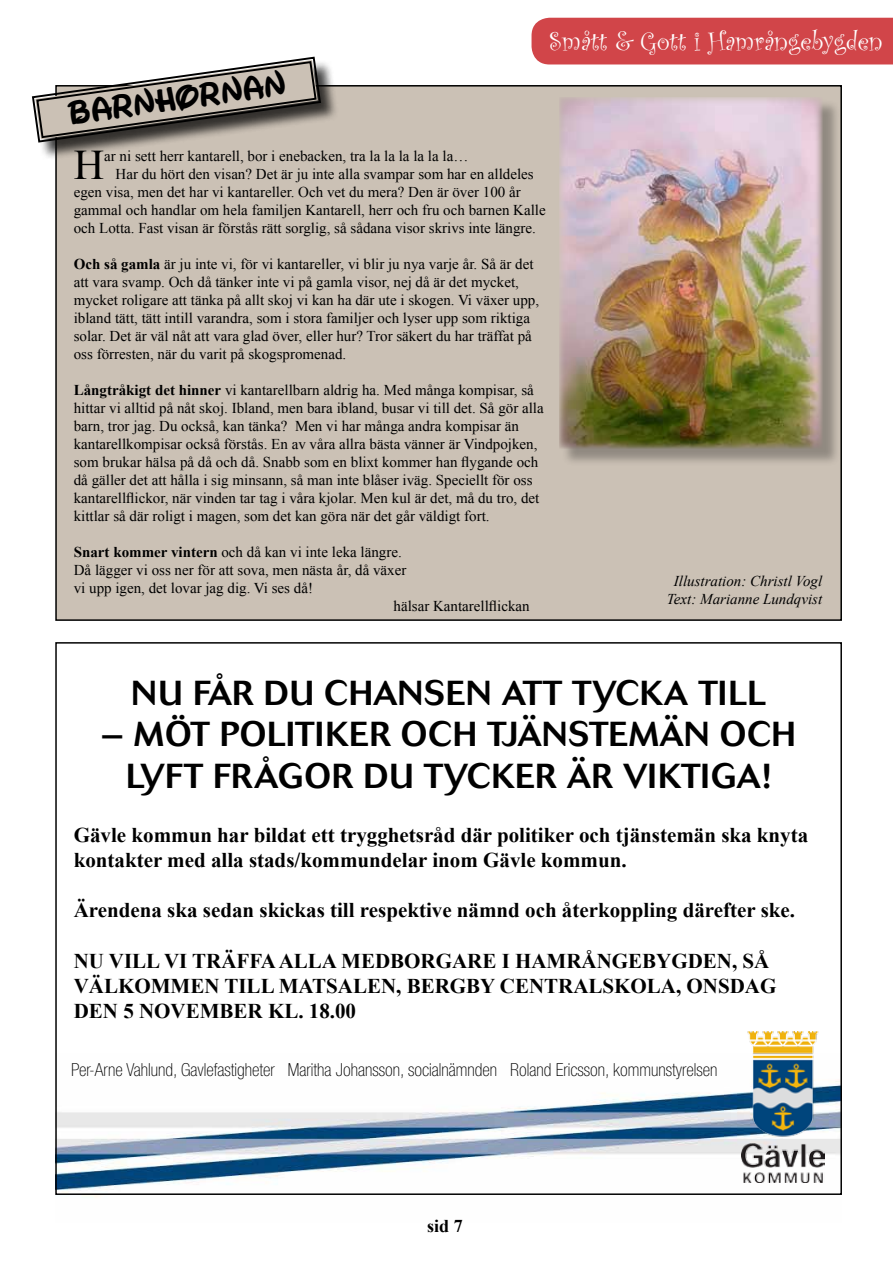
<style>
.page{position:relative;width:893px;height:1263px;background:#fff}
.page>*{position:absolute;margin:0;border:0;box-sizing:border-box;transform-origin:0 0}
.t1{font:42.15px "Times New Roman";color:#000}
.t2{font:500 34.5px/41.4px "Cosmos";letter-spacing:.02em;color:#000;text-align:center}
.t3{font:700 33.45px "Waltograph UI";color:#000}
.t4{font:27px "Curlz";color:#fff}
.t5{font:700 21px/25.2px "Times New Roman";color:#000}
.t6{font:100 condensed 18px "Helvetica Neue LT Pro";color:#000}
.t7{font:700 18px "Times New Roman";color:#000}
.t8{font:15px/18px "Times New Roman";color:#000}
.t9{font:italic 15px/18px "Times New Roman";color:#000;text-align:center}
.s1{font-weight:700}
</style>
<div class="page">
<img style="left:57px;top:1081px;width:783px;height:116px">
<div style="left:531px;top:18px;width:362px;height:46px;background:#d14549"></div>
<div style="left:56px;top:86px;width:785px;height:534px;background:#cbc1b5"></div>
<div style="left:561px;top:100px;width:280px;height:367px;background:#000;opacity:.29"></div>
<img style="left:559px;top:97px;width:263px;height:351px">
<div style="left:35px;top:60px;width:304px;height:101px;background:#000;opacity:.75"></div>
<svg style="left:31px;top:56px;width:291px;height:88px"></svg>
<img style="left:741px;top:1031px;width:84px;height:152px">
<h3 class="t3" style="left:64px;top:94px;width:223px;rotate:-8deg">BARNHÖRNAN</h3>
<h3 class="t4" style="left:549px;top:22px;width:336px">Smått &amp; Gott i Hamrångebygden</h3>
<h1 class="t1" style="left:74px;top:135px;width:32px">H</h1>
<p class="t8" style="left:104px;top:146px;width:366px">ar ni sett herr kantarell, bor i enebacken, tra la la la la la la…</p>
<p class="t8" style="left:115px;top:164px;width:420px">Har du hört den visan? Det är ju inte alla svampar som har en alldeles</p>
<p class="t8" style="left:74px;top:182px;width:448px">egen visa, men det har vi kantareller. Och vet du mera? Den är över 100 år</p>
<p class="t8" style="left:74px;top:200px;width:473px">gammal och handlar om hela familjen Kantarell, herr och fru och barnen Kalle</p>
<p class="t8" style="left:74px;top:218px;width:464px">och Lotta. Fast visan är förstås rätt sorglig, så sådana visor skrivs inte längre.</p>
<p class="t8" style="left:74px;top:254px;width:467px"><span class="s1">Och så gamla</span> är ju inte vi, för vi kantareller, vi blir ju nya varje år. Så är det att vara svamp. Och då tänker inte vi på gamla visor, nej då är det mycket, mycket roligare att tänka på allt skoj vi kan ha där ute i skogen. Vi växer upp, ibland tätt, tätt intill varandra, som i stora familjer och lyser upp som riktiga solar. Det är väl nåt att vara glad över, eller hur? Tror säkert du har träffat på oss förresten, när du varit på skogspromenad.</p>
<p class="t8" style="left:74px;top:380px;width:471px"><span class="s1">Långtråkigt det hinner</span> vi kantarellbarn aldrig ha. Med många kompisar, så hittar vi alltid på nåt skoj. Ibland, men bara ibland, busar vi till det. Så gör alla barn, tror jag. Du också, kan tänka? Men vi har många andra kompisar än kantarellkompisar också förstås. En av våra allra bästa vänner är Vindpojken, som brukar hälsa på då och då. Snabb som en blixt kommer han flygande och då gäller det att hålla i sig minsann, så man inte blåser iväg. Speciellt för oss kantarellflickor, när vinden tar tag i våra kjolar. Men kul är det, må du tro, det kittlar så där roligt i magen, som det kan göra när det går väldigt fort.</p>
<p class="t8" style="left:74px;top:542px;width:330px"><span class="s1">Snart kommer vintern</span> och då kan vi inte leka längre.</p>
<p class="t8" style="left:74px;top:560px;width:334px">Då lägger vi oss ner för att sova, men nästa år, då växer</p>
<p class="t8" style="left:74px;top:578px;width:241px">vi upp igen, det lovar jag dig. Vi ses då!</p>
<p class="t8" style="left:394px;top:596px;width:138px">hälsar Kantarellflickan</p>
<p class="t9" style="left:667px;top:571px;width:157px">Illustration: Christl Vogl<br>Text: Marianne Lundqvist</p>
<h2 class="t2" style="left:131px;top:673px;width:636px">NU FÅR DU CHANSEN ATT TYCKA TILL</h2>
<h2 class="t2" style="left:101px;top:714px;width:696px">– MÖT POLITIKER OCH TJÄNSTEMÄN OCH<br>LYFT FRÅGOR DU TYCKER ÄR VIKTIGA!</h2>
<h3 class="t5" style="left:74px;top:821px;width:736px">Gävle kommun har bildat ett trygghetsråd där politiker och tjänstemän ska knyta kontakter med alla stads/kommundelar inom Gävle kommun.</h3>
<h3 class="t5" style="left:74px;top:897px;width:723px">Ärendena ska sedan skickas till respektive nämnd och återkoppling därefter ske.</h3>
<h3 class="t5" style="left:74px;top:947px;width:704px">NU VILL VI TRÄFFA ALLA MEDBORGARE I HAMRÅNGEBYGDEN, SÅ<br>VÄLKOMMEN TILL MATSALEN, BERGBY CENTRALSKOLA, ONSDAG<br>DEN 5 NOVEMBER KL. 18.00</h3>
<p class="t6" style="left:71px;top:1059px;width:648px">Per-Arne Vahlund, Gavlefastigheter Maritha Johansson, socialnämnden Roland Ericsson, kommunstyrelsen</p>
<p class="t7" style="left:427px;top:1213px;width:37px">sid 7</p>
</div>
